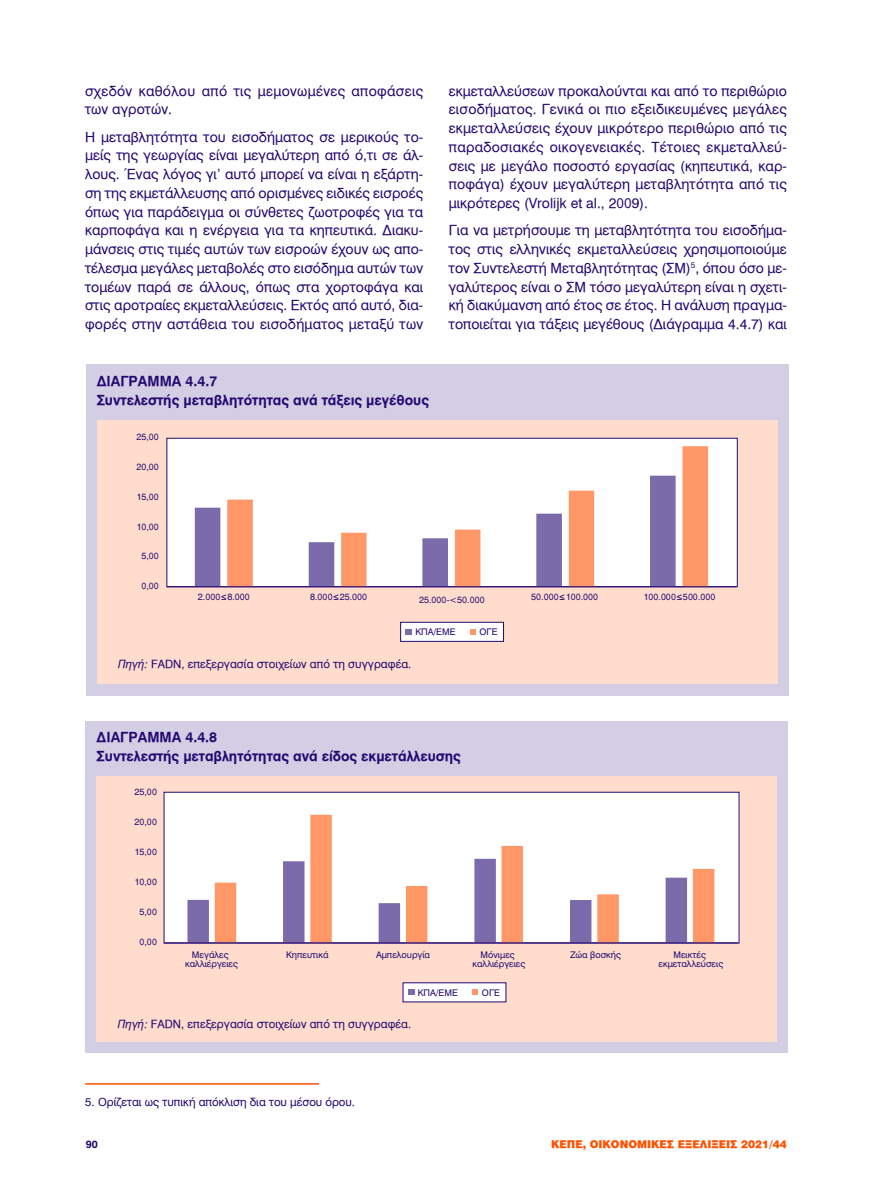
<style>
.page{position:relative;width:872px;height:1191px;background:#fff}
.page>*{position:absolute;margin:0;border:0;box-sizing:border-box;transform-origin:0 0}
.t1{font:13.8px/18.8px "UB Helvetica";letter-spacing:.01em;color:#230871;text-align:justify}
.t2{font:13.8px/18.8px "UB Helvetica Bold";color:#230871}
.t3{font:11.25px "UB Helvetica";color:#230871}
.t4{font:900 10.5px "UB Helvetica";color:#ff5100}
.t5{font:10.5px "UB Helvetica Bold";color:#230871}
.t6{font:9px/9.3px "UB Helvetica";color:#230871;text-align:center}
.s1{font-family:"Helvetica";font-size:10.8px}
.s2{font-family:"UB Helvetica Italic"}
</style>
<div class="page">
<div style="left:86px;top:364px;width:702px;height:331px;background:#d3cee3"></div>
<div style="left:97px;top:420px;width:680px;height:263px;background:#ffdccc"></div>
<div style="left:167px;top:438px;width:570px;height:149px;background:#fff"></div>
<div style="left:400px;top:622px;width:103px;height:19px;background:#fff"></div>
<div style="left:400px;top:622px;width:104px;height:19px;border:1px solid #230871"></div>
<div style="left:195px;top:507px;width:26px;height:79px;background:#7b6baa"></div>
<svg style="left:227px;top:446px;width:481px;height:140px"></svg>
<hr style="left:167px;top:586px;width:569px;height:1px;background:#230871">
<svg style="left:406px;top:629px;width:6px;height:6px"></svg>
<svg style="left:470px;top:629px;width:6px;height:6px"></svg>
<div style="left:86px;top:721px;width:702px;height:331px;background:#d3cee3"></div>
<div style="left:97px;top:776px;width:680px;height:265px;background:#ffdccc"></div>
<div style="left:164px;top:792px;width:575px;height:151px;background:#fff"></div>
<div style="left:403px;top:982px;width:103px;height:20px;background:#fff"></div>
<svg style="left:408px;top:989px;width:6px;height:6px"></svg>
<svg style="left:472px;top:989px;width:6px;height:6px"></svg>
<svg style="left:187px;top:882px;width:28px;height:60px;fill:#7f70ad"></svg>
<svg style="left:215px;top:814px;width:499px;height:128px"></svg>
<hr style="left:164px;top:942px;width:573px;height:1px;background:#230871">
<hr style="left:85px;top:1083px;width:234px;height:1px;background:#ff5100">
<p class="t1" style="left:85px;top:81px;width:340px">σχεδόν καθόλου από τις μεμονωμένες αποφάσεις των αγροτών.</p>
<p class="t1" style="left:85px;top:127px;width:340px">Η μεταβλητότητα του εισοδήματος σε μερικούς το&shy;μείς της γεωργίας είναι μεγαλύτερη από ό,τι σε άλ&shy;λους. Ένας λόγος γι’ αυτό μπορεί να είναι η εξάρτη&shy;ση της εκμετάλλευσης από ορισμένες ειδικές εισροές όπως για παράδειγμα οι σύνθετες ζωοτροφές για τα καρποφάγα και η ενέργεια για τα κηπευτικά. Διακυ&shy;μάνσεις στις τιμές αυτών των εισροών έχουν ως απο&shy;τέλεσμα μεγάλες μεταβολές στο εισόδημα αυτών των τομέων παρά σε άλλους, όπως στα χορτοφάγα και στις αροτραίες εκμεταλλεύσεις. Εκτός από αυτό, δια&shy;φορές στην αστάθεια του εισοδήματος μεταξύ των</p>
<p class="t2" style="left:97px;top:372px;width:334px">ΔΙΆΓΡΑΜΜΑ 4.4.7<br>Συντελεστής μεταβλητότητας ανά τάξεις μεγέθους</p>
<p class="t6" style="left:136px;top:433px;width:24px">25,00</p>
<p class="t6" style="left:136px;top:462px;width:24px">20,00</p>
<p class="t6" style="left:136px;top:492px;width:24px">15,00</p>
<p class="t6" style="left:136px;top:522px;width:24px">10,00</p>
<p class="t6" style="left:141px;top:551px;width:19px">5,00</p>
<p class="t6" style="left:141px;top:581px;width:19px">0,00</p>
<p class="t1" style="left:449px;top:81px;width:340px">εκμεταλλεύσεων προκαλούνται και από το περιθώριο εισοδήματος. Γενικά οι πιο εξειδικευμένες μεγάλες εκμεταλλεύσεις έχουν μικρότερο περιθώριο από τις παραδοσιακές οικογενειακές. Τέτοιες εκμεταλλεύ&shy;σεις με μεγάλο ποσοστό εργασίας (κηπευτικά, καρ&shy;ποφάγα) έχουν μεγαλύτερη μεταβλητότητα από τις μικρότερες (Vrolijk et al., 2009).</p>
<p class="t1" style="left:449px;top:221px;width:340px">Για να μετρήσουμε τη μεταβλητότητα του εισοδήμα&shy;τος στις ελληνικές εκμεταλλεύσεις χρησιμοποιούμε τον Συντελεστή Μεταβλητότητας (ΣΜ)<sup>5</sup>, όπου όσο με&shy;γαλύτερος είναι ο ΣΜ τόσο μεγαλύτερη είναι η σχετι&shy;κή διακύμανση από έτος σε έτος. Η ανάλυση πραγμα&shy;τοποιείται για τάξεις μεγέθους (Διάγραμμα 4.4.7) και</p>
<p class="t6" style="left:198px;top:592px;width:54px">2.000<span class="s1">≤</span> 8.000</p>
<p class="t6" style="left:310px;top:592px;width:59px">8.000<span class="s1">≤</span> 25.000</p>
<p class="t6" style="left:419px;top:595px;width:67px">25.000-&lt;50.000</p>
<p class="t6" style="left:531px;top:592px;width:69px">50.000<span class="s1">≤</span> 100.000</p>
<p class="t6" style="left:643px;top:592px;width:74px">100.000<span class="s1">≤</span> 500.000</p>
<p class="t6" style="left:415px;top:627px;width:42px">ΚΠΑ/ΕΜΕ</p>
<p class="t6" style="left:479px;top:627px;width:20px">ΟΓΕ</p>
<p class="t3" style="left:118px;top:657px;width:295px"><span class="s2">Πηγή:</span> FADN, επεξεργασία στοιχείων από τη συγγραφέα.</p>
<p class="t2" style="left:97px;top:728px;width:366px">ΔΙΆΓΡΑΜΜΑ 4.4.8<br>Συντελεστής μεταβλητότητας ανά είδος εκμετάλλευσης</p>
<p class="t6" style="left:134px;top:787px;width:24px">25,00</p>
<p class="t6" style="left:134px;top:817px;width:24px">20,00</p>
<p class="t6" style="left:134px;top:847px;width:24px">15,00</p>
<p class="t6" style="left:134px;top:877px;width:24px">10,00</p>
<p class="t6" style="left:139px;top:907px;width:19px">5,00</p>
<p class="t6" style="left:139px;top:937px;width:19px">0,00</p>
<p class="t6" style="left:185px;top:950px;width:54px">Μεγάλες καλλιέργειες</p>
<p class="t6" style="left:286px;top:950px;width:44px">Κηπευτικά</p>
<p class="t6" style="left:376px;top:950px;width:55px">Αµπελουργία</p>
<p class="t6" style="left:472px;top:950px;width:54px">Μόνιµες καλλιέργειες</p>
<p class="t6" style="left:570px;top:950px;width:52px">Ζώα βοσκής</p>
<p class="t6" style="left:658px;top:950px;width:66px">Μεικτές εκµεταλλεύσεις</p>
<p class="t6" style="left:418px;top:988px;width:42px">ΚΠΑ/ΕΜΕ</p>
<p class="t6" style="left:482px;top:988px;width:20px">ΟΓΕ</p>
<p class="t3" style="left:118px;top:1017px;width:295px"><span class="s2">Πηγή:</span> FADN, επεξεργασία στοιχείων από τη συγγραφέα.</p>
<p class="t3" style="left:85px;top:1095px;width:271px">5. Ορίζεται ως τυπική απόκλιση δια του μέσου όρου.</p>
<p class="t5" style="left:86px;top:1138px;width:14px">90</p>
<p class="t4" style="left:551px;top:1138px;width:237px">ΚΕΠΕ, ΟΙΚΟΝΟΜΙΚΕΣ ΕΞΕΛΙΞΕΙΣ 2021/44</p>
</div>
